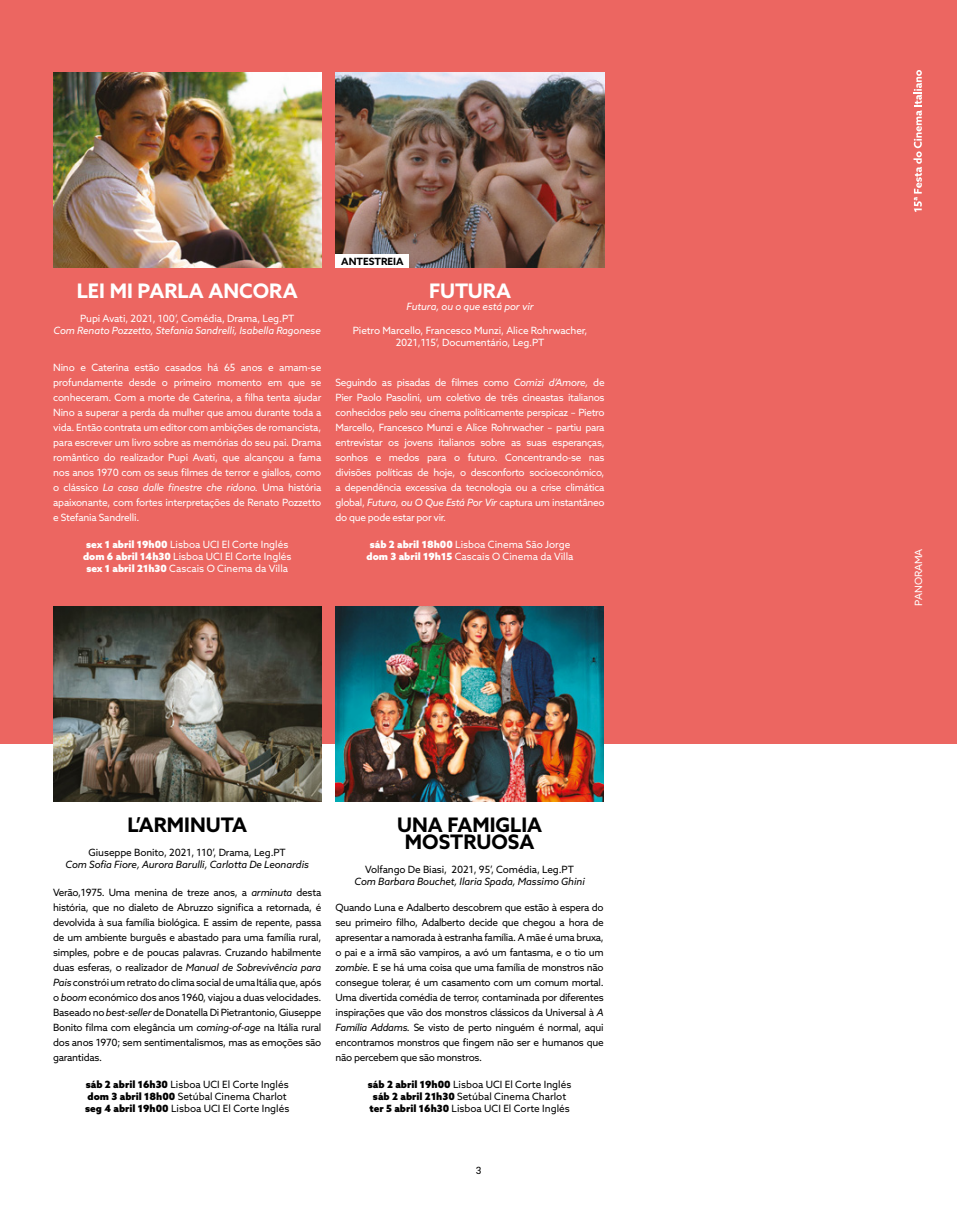
<style>
.page{position:relative;width:957px;height:1205px;background:#fff}
.page>*{position:absolute;margin:0;border:0;box-sizing:border-box;transform-origin:0 0}
.t1{font:700 20px/17.5px "Azo Sans";color:#000;text-align:center}
.t2{font:700 20px "Azo Sans";color:#fff}
.t3{font:10px/15px "Azo Sans";letter-spacing:-.01em;color:#000;text-align:justify}
.t4{font:10px/15px "Azo Sans";letter-spacing:-.01em;color:#fff;text-align:center}
.t5{font:italic 10px "Azo Sans";letter-spacing:-.01em;color:#000}
.t6{font:italic 10px "Azo Sans";letter-spacing:-.01em;color:#fff}
.t7{font:700 10px "Azo Sans";color:#000}
.t8{font:10px "Roboto";color:#000}
.s1{font-style:italic}
.s2{font-weight:900}
</style>
<div class="page">
<div style="left:0;top:0;width:957px;height:743px;background:#ec6661"></div>
<img style="left:335px;top:73px;width:269px;height:195px">
<div style="left:335px;top:254px;width:74px;height:14px;background:#fff"></div>
<img style="left:53px;top:73px;width:268px;height:195px">
<img style="left:53px;top:606px;width:268px;height:195px">
<img style="left:335px;top:606px;width:269px;height:195px">
<svg style="left:913px;top:70px;width:9px;height:142px"></svg>
<h1 class="t2" style="left:77px;top:278px;width:222px">LEI MI PARLA ANCORA</h1>
<p class="t4" style="left:80px;top:311px;width:216px">Pupi Avati, 2021, 100’, Comédia, Drama, Leg.PT</p>
<p class="t6" style="left:54px;top:324px;width:269px">Com Renato Pozzetto, Stefania Sandrelli, Isabella Ragonese</p>
<p class="t4" style="left:53px;top:360px;width:270px;text-align:justify">Nino e Caterina estão casados há 65 anos e amam-se profundamente desde o primeiro momento em que se conheceram. Com a morte de Caterina, a filha tenta ajudar Nino a superar a perda da mulher que amou durante toda a vida. Então contrata um editor com ambições de romancista, para escrever um livro sobre as memórias do seu pai. Drama romântico do realizador Pupi Avati, que alcançou a fama nos anos 1970 com os seus filmes de terror e giallos, como o clássico <span class="s1">La casa dalle finestre che ridono.</span> Uma história apaixonante, com fortes interpretações de Renato Pozzetto e Stefania Sandrelli.</p>
<p class="t4" style="left:83px;top:538px;width:210px;line-height:12px"><span class="s2">sex 1 abril 19h00</span> Lisboa UCI El Corte Inglés <span class="s2">dom 6 abril 14h30</span> Lisboa UCI El Corte Inglés <span class="s2">sex 1 abril 21h30</span> Cascais O Cinema da Villa</p>
<p class="t7" style="left:341px;top:255px;width:64px">ANTESTREIA</p>
<h1 class="t2" style="left:429px;top:278px;width:83px">FUTURA</h1>
<p class="t6" style="left:406px;top:300px;width:129px">Futura, ou o que está por vir</p>
<p class="t4" style="left:353px;top:325px;width:236px;line-height:12px">Pietro Marcello, Francesco Munzi, Alice Rohrwacher,<br>2021,115’, Documentário, Leg.PT</p>
<p class="t4" style="left:335px;top:375px;width:271px;text-align:justify">Seguindo as pisadas de filmes como <span class="s1">Comizi d’Amore,</span> de Pier Paolo Pasolini, um coletivo de três cineastas italianos conhecidos pelo seu cinema politicamente perspicaz – Pietro Marcello, Francesco Munzi e Alice Rohrwacher – partiu para entrevistar os jovens italianos sobre as suas esperanças, sonhos e medos para o futuro. Concentrando-se nas divisões políticas de hoje, o desconforto socioeconómico, a dependência excessiva da tecnologia ou a crise climática global, <span class="s1">Futura, ou O Que Está Por Vir</span> captura um instantâneo do que pode estar por vir.</p>
<p class="t4" style="left:367px;top:538px;width:208px;line-height:12px"><span class="s2">sáb 2 abril 18h00</span> Lisboa Cinema São Jorge <span class="s2">dom 3 abril 19h15</span> Cascais O Cinema da Villa</p>
<h1 class="t1" style="left:127px;top:815px;width:121px">L’ARMINUTA</h1>
<p class="t3" style="left:89px;top:844px;width:199px">Giuseppe Bonito, 2021, 110’, Drama, Leg.PT</p>
<p class="t5" style="left:66px;top:857px;width:245px">Com Sofia Fiore, Aurora Barulli, Carlotta De Leonardis</p>
<p class="t3" style="left:53px;top:885px;width:270px">Verão,1975. Uma menina de treze anos, a <span class="s1">arminuta</span> desta história, que no dialeto de Abruzzo significa a retornada, é devolvida à sua família biológica. E assim de repente, passa de um ambiente burguês e abastado para uma família rural, simples, pobre e de poucas palavras. Cruzando habilmente duas esferas, o realizador de <span class="s1">Manual de Sobrevivência para Pais</span> constrói um retrato do clima social de uma Itália que, após o <span class="s1">boom</span> económico dos anos 1960, viajou a duas velocidades.<br>Baseado no <span class="s1">best-seller</span> de Donatella Di Pietrantonio, Giuseppe Bonito filma com elegância um <span class="s1">coming-of-age</span> na Itália rural dos anos 1970; sem sentimentalismos, mas as emoções são garantidas.</p>
<p class="t3" style="left:85px;top:1078px;width:206px;line-height:12px;text-align:left"><span class="s2">sáb 2 abril 16h30</span> Lisboa UCI El Corte Inglés <span class="s2">dom 3 abril 18h00</span> Setúbal Cinema Charlot <span class="s2">seg 4 abril 19h00</span> Lisboa UCI El Corte Inglés</p>
<h1 class="t1" style="left:397px;top:815px;width:147px">UNA FAMIGLIA<br>MOSTRUOSA</h1>
<p class="t3" style="left:365px;top:862px;width:210px">Volfango De Biasi, 2021, 95’, Comédia, Leg.PT</p>
<p class="t5" style="left:354px;top:875px;width:232px">Com Barbara Bouchet, Ilaria Spada, Massimo Ghini</p>
<p class="t3" style="left:335px;top:900px;width:270px">Quando Luna e Adalberto descobrem que estão à espera do seu primeiro filho, Adalberto decide que chegou a hora de apresentar a namorada à estranha família. A mãe é uma bruxa, o pai e a irmã são vampiros, a avó um fantasma, e o tio um <span class="s1">zombie</span>. E se há uma coisa que uma família de monstros não consegue tolerar, é um casamento com um comum mortal.<br>Uma divertida comédia de terror, contaminada por diferentes inspirações que vão dos monstros clássicos da Universal à <span class="s1">A Família Addams.</span> Se visto de perto ninguém é normal, aqui encontramos monstros que fingem não ser e humanos que não percebem que são monstros.</p>
<p class="t3" style="left:368px;top:1078px;width:205px;line-height:12px;text-align:center"><span class="s2">sáb 2 abril 19h00</span> Lisboa UCI El Corte Inglés <span class="s2">sáb 2 abril 21h30</span> Setúbal Cinema Charlot <span class="s2">ter 5 abril 16h30</span> Lisboa UCI El Corte Inglés</p>
<p class="t8" style="left:476px;top:1163px;width:7px">3</p>
<p class="t4" style="left:911px;top:605px;width:59px;rotate:-90deg">PANORAMA</p>
</div>
